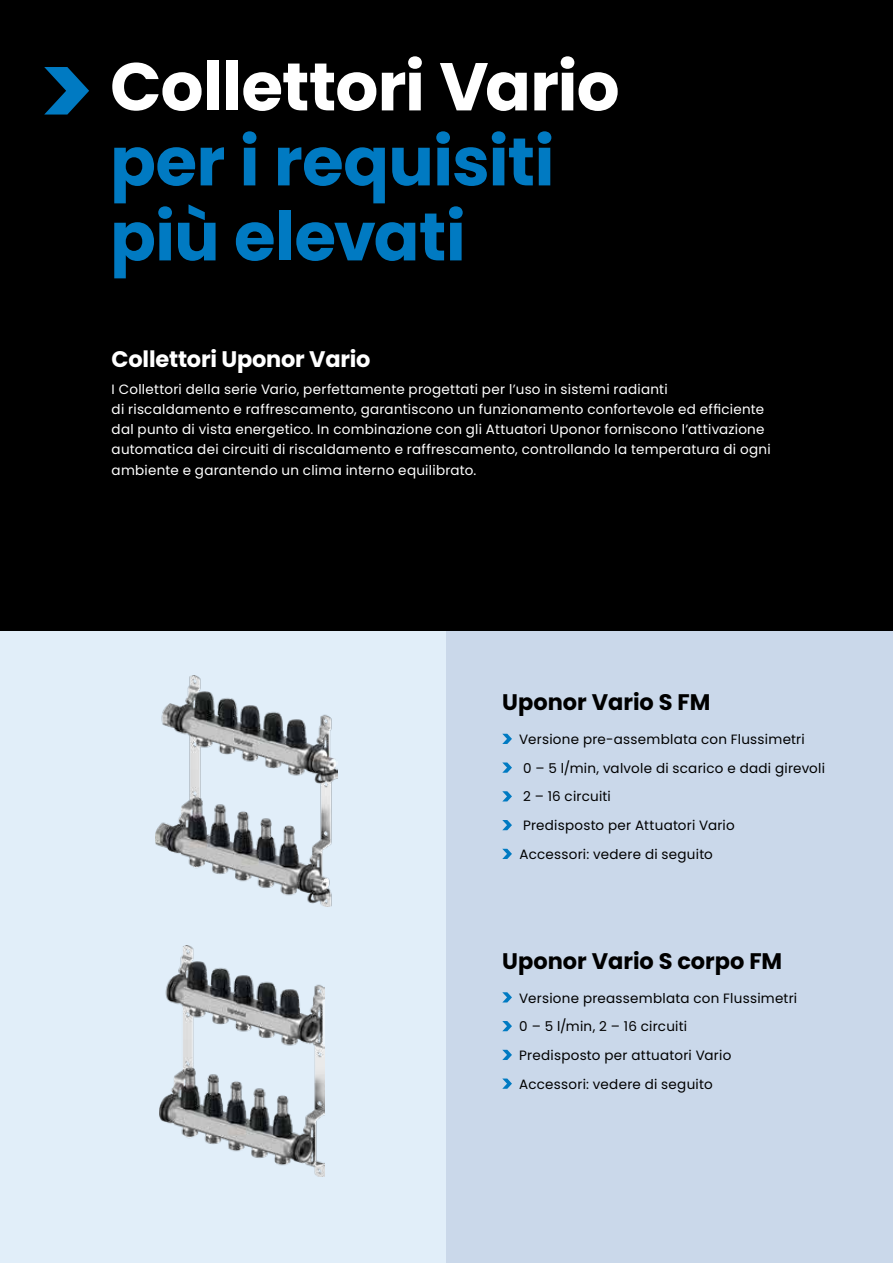
<style>
.page{position:relative;width:893px;height:1263px;background:#fff}
.page>*{position:absolute;margin:0;border:0;box-sizing:border-box;transform-origin:0 0}
.t1{font:700 67.5px/75px "Poppins";letter-spacing:-.01em;color:#007ac2}
.t2{font:700 67.5px "Poppins";letter-spacing:-.015em;color:#fff}
.t3{font:700 22.5px "Poppins";color:#000}
.t4{font:700 22.5px "Poppins";letter-spacing:-.01em;color:#fff}
.t5{font:13.5px/20.2px "Poppins";letter-spacing:.02em;color:#fff}
.t6{font:13.5px/28.8px "Poppins";letter-spacing:.02em;color:#000}
</style>
<div class="page">
<div style="left:0;top:0;width:893px;height:631px;background:#000"></div>
<svg style="left:44px;top:67px;width:45px;height:48px"></svg>
<div style="left:0;top:631px;width:446px;height:632px;background:#e1eef9"></div>
<div style="left:446px;top:631px;width:447px;height:632px;background:#cad8ea"></div>
<svg style="left:502px;top:734px;width:10px;height:10px"></svg>
<svg style="left:502px;top:762px;width:10px;height:11px"></svg>
<svg style="left:502px;top:791px;width:10px;height:10px"></svg>
<svg style="left:502px;top:820px;width:10px;height:10px"></svg>
<svg style="left:502px;top:849px;width:10px;height:10px"></svg>
<svg style="left:502px;top:992px;width:10px;height:10px"></svg>
<svg style="left:502px;top:1021px;width:10px;height:10px"></svg>
<svg style="left:502px;top:1050px;width:10px;height:10px"></svg>
<svg style="left:502px;top:1078px;width:10px;height:11px"></svg>
<img style="left:160px;top:945px;width:164px;height:232px">
<img style="left:155px;top:675px;width:182px;height:232px">
<h1 class="t2" style="left:110px;top:48px;width:511px">Collettori Vario</h1>
<h1 class="t1" style="left:110px;top:125px;width:446px">per i requisiti più elevati</h1>
<h2 class="t4" style="left:112px;top:346px;width:260px">Collettori Uponor Vario</h2>
<p class="t5" style="left:112px;top:379px;width:661px">I Collettori della serie Vario, perfettamente progettati per l’uso in sistemi radianti<br>di riscaldamento e raffrescamento, garantiscono un funzionamento confortevole ed efficiente dal punto di vista energetico. In combinazione con gli Attuatori Uponor forniscono l’attivazione automatica dei circuiti di riscaldamento e raffrescamento, controllando la temperatura di ogni ambiente e garantendo un clima interno equilibrato.</p>
<h2 class="t3" style="left:502px;top:689px;width:210px">Uponor Vario S FM</h2>
<p class="t6" style="left:519px;top:725px;width:307px">Versione pre-assemblata con Flussimetri<br>0 – 5 l/min, valvole di scarico e dadi girevoli<br>2 – 16 circuiti<br>Predisposto per Attuatori Vario<br>Accessori: vedere di seguito</p>
<h2 class="t3" style="left:502px;top:948px;width:281px">Uponor Vario S corpo FM</h2>
<p class="t6" style="left:519px;top:983px;width:279px">Versione preassemblata con Flussimetri<br>0 – 5 l/min, 2 – 16 circuiti<br>Predisposto per attuatori Vario<br>Accessori: vedere di seguito</p>
</div>
